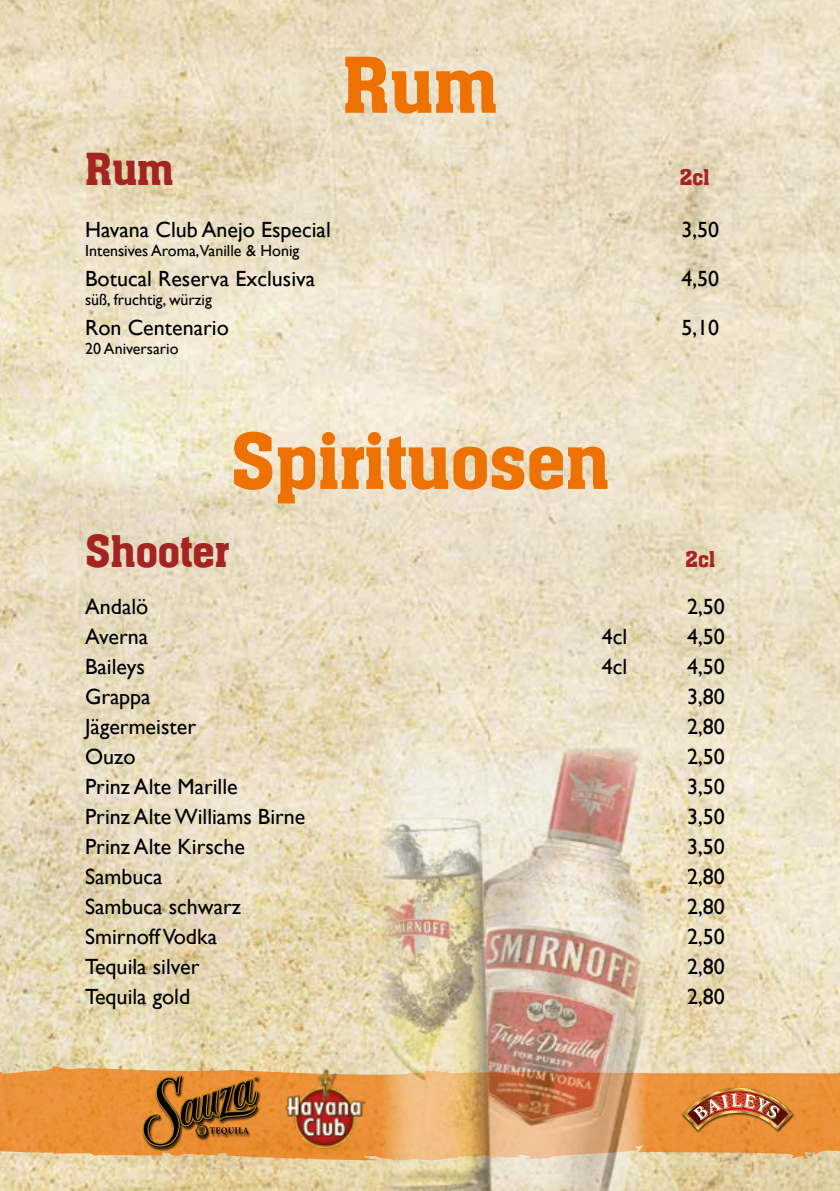
<style>
.page{position:relative;width:840px;height:1191px;background:#fff}
.page>*{position:absolute;margin:0;border:0;box-sizing:border-box;transform-origin:0 0}
.t1{font:84px "Aachen Medium Plain";color:#ee7203}
.t2{font:48px "Aachen Medium Plain";color:#a42422}
.t3{font:24px "Aachen Medium Plain";color:#a42422}
.t4{font:22px "Gill Sans";color:#000}
.t5{font:16px "Gill Sans";color:#000}
</style>
<div class="page">
<img style="left:0;top:0;width:839px;height:1191px">
<svg style="left:0;top:1064px;width:839px;height:97px;fill:#eb9239"></svg>
<img style="left:382px;top:747px;width:263px;height:444px">
<div style="left:142px;top:1075px;width:119px;height:76px;background:#000;opacity:.75"></div>
<svg style="left:142px;top:1075px;width:116px;height:72px"></svg>
<img style="left:277px;top:1065px;width:96px;height:95px">
<div style="left:681px;top:1086px;width:113px;height:46px;background:#000;opacity:.75"></div>
<img style="left:682px;top:1087px;width:110px;height:43px">
<h2 class="t2" style="left:85px;top:143px;width:90px">Rum</h2>
<h1 class="t1" style="left:342px;top:39px;width:156px">Rum</h1>
<p class="t3" style="left:679px;top:164px;width:31px">2cl</p>
<p class="t4" style="left:85px;top:217px;width:247px">Havana Club Anejo Especial</p>
<p class="t4" style="left:681px;top:217px;width:39px">3,50</p>
<p class="t5" style="left:85px;top:241px;width:216px">Intensives Aroma,Vanille &amp; Honig</p>
<p class="t4" style="left:85px;top:266px;width:231px">Botucal Reserva Exclusiva</p>
<p class="t4" style="left:681px;top:266px;width:39px">4,50</p>
<p class="t5" style="left:85px;top:290px;width:128px">süß, fruchtig, würzig</p>
<p class="t4" style="left:85px;top:315px;width:145px">Ron Centenario</p>
<p class="t4" style="left:681px;top:315px;width:39px">5,10</p>
<p class="t5" style="left:85px;top:340px;width:95px">20 Aniversario</p>
<h1 class="t1" style="left:230px;top:415px;width:380px">Spirituosen</h1>
<h2 class="t2" style="left:85px;top:524px;width:145px">Shooter</h2>
<p class="t3" style="left:685px;top:545px;width:31px">2cl</p>
<p class="t4" style="left:85px;top:593px;width:65px">Andalö</p>
<p class="t4" style="left:686px;top:593px;width:39px">2,50</p>
<p class="t4" style="left:85px;top:623px;width:64px">Averna</p>
<p class="t4" style="left:601px;top:623px;width:27px">4cl</p>
<p class="t4" style="left:686px;top:623px;width:39px">4,50</p>
<p class="t4" style="left:85px;top:653px;width:61px">Baileys</p>
<p class="t4" style="left:601px;top:653px;width:27px">4cl</p>
<p class="t4" style="left:686px;top:653px;width:39px">4,50</p>
<p class="t4" style="left:85px;top:683px;width:67px">Grappa</p>
<p class="t4" style="left:686px;top:683px;width:39px">3,80</p>
<p class="t4" style="left:85px;top:713px;width:112px">Jägermeister</p>
<p class="t4" style="left:686px;top:713px;width:39px">2,80</p>
<p class="t4" style="left:85px;top:743px;width:52px">Ouzo</p>
<p class="t4" style="left:686px;top:743px;width:39px">2,50</p>
<p class="t4" style="left:85px;top:773px;width:154px">Prinz Alte Marille</p>
<p class="t4" style="left:686px;top:773px;width:39px">3,50</p>
<p class="t4" style="left:85px;top:803px;width:222px">Prinz Alte Williams Birne</p>
<p class="t4" style="left:686px;top:803px;width:39px">3,50</p>
<p class="t4" style="left:85px;top:833px;width:161px">Prinz Alte Kirsche</p>
<p class="t4" style="left:686px;top:833px;width:39px">3,50</p>
<p class="t4" style="left:85px;top:863px;width:79px">Sambuca</p>
<p class="t4" style="left:686px;top:863px;width:39px">2,80</p>
<p class="t4" style="left:85px;top:893px;width:157px">Sambuca schwarz</p>
<p class="t4" style="left:686px;top:893px;width:39px">2,80</p>
<p class="t4" style="left:85px;top:923px;width:133px">Smirnoff Vodka</p>
<p class="t4" style="left:686px;top:923px;width:39px">2,50</p>
<p class="t4" style="left:85px;top:953px;width:116px">Tequila silver</p>
<p class="t4" style="left:686px;top:953px;width:39px">2,80</p>
<p class="t4" style="left:85px;top:983px;width:107px">Tequila gold</p>
<p class="t4" style="left:686px;top:983px;width:39px">2,80</p>
</div>
